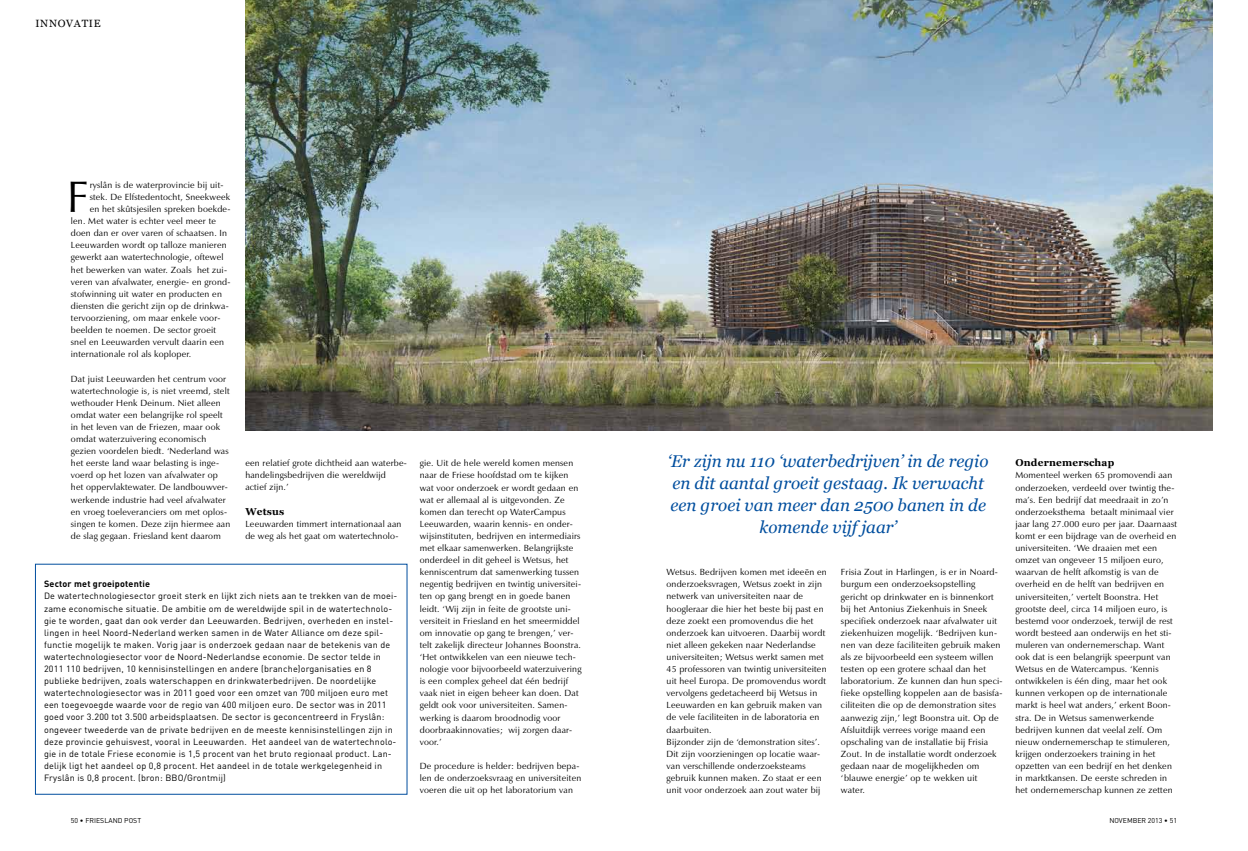
<style>
.page{position:relative;width:1248px;height:851px;background:#fff}
.page>*{position:absolute;margin:0;border:0;box-sizing:border-box;transform-origin:0 0}
.t1{font:44.4px "Zapf Humanist 601 BT";color:#000}
.t2{font:italic 17px/22px "Georgia";color:#004e9e;text-align:center}
.t3{font:10.5px "Georgia";letter-spacing:.065em;color:#000}
.t4{font:700 10px "Georgia";letter-spacing:.02em;color:#000}
.t5{font:9px/12.1px "Zapf Humanist 601 BT";letter-spacing:.02em;color:#000}
.t6{font:9px/12.1px "DIN";letter-spacing:.02em;color:#000}
.t7{font:700 9px "DIN";letter-spacing:.02em;color:#000}
.t8{font:7px "DIN";color:#000}
</style>
<div class="page">
<img style="left:245px;top:0;width:967px;height:430px">
<p class="t3" style="left:35px;top:15px;width:67px">INNOVATIE</p>
<h1 class="t1" style="left:67px;top:169px;width:23px">F</h1>
<p class="t5" style="left:90px;top:179px;width:135px">ryslân is de waterprovincie bij uit-</p>
<p class="t5" style="left:90px;top:191px;width:142px">stek. De Elfstedentocht, Sneekweek</p>
<p class="t5" style="left:90px;top:203px;width:142px">en het skûtsjesilen spreken boekde-</p>
<p class="t5" style="left:71px;top:215px;width:147px">len. Met water is echter veel meer te</p>
<p class="t5" style="left:71px;top:227px;width:158px">doen dan er over varen of schaatsen. In</p>
<p class="t5" style="left:71px;top:239px;width:157px">Leeuwarden wordt op talloze manieren</p>
<p class="t5" style="left:71px;top:251px;width:154px">gewerkt aan watertechnologie, oftewel</p>
<p class="t5" style="left:71px;top:263px;width:158px">het bewerken van water. Zoals het zui-</p>
<p class="t5" style="left:71px;top:275px;width:161px">veren van afvalwater, energie- en grond-</p>
<p class="t5" style="left:71px;top:287px;width:152px">stofwinning uit water en producten en</p>
<p class="t5" style="left:71px;top:300px;width:159px">diensten die gericht zijn op de drinkwa-</p>
<p class="t5" style="left:71px;top:312px;width:151px">tervoorziening, om maar enkele voor-</p>
<p class="t5" style="left:71px;top:324px;width:147px">beelden te noemen. De sector groeit</p>
<p class="t5" style="left:71px;top:336px;width:155px">snel en Leeuwarden vervult daarin een</p>
<p class="t5" style="left:71px;top:348px;width:122px">internationale rol als koploper.</p>
<p class="t5" style="left:71px;top:372px;width:161px">Dat juist Leeuwarden het centrum voor watertechnologie is, is niet vreemd, stelt wethouder Henk Deinum. Niet alleen omdat water een belangrijke rol speelt in het leven van de Friezen, maar ook omdat waterzuivering economisch gezien voordelen biedt. ‘Nederland was het eerste land waar belasting is inge&shy;voerd op het lozen van afvalwater op het oppervlaktewater. De landbouwver&shy;werkende industrie had veel afvalwater en vroeg toeleveranciers om met oplos&shy;singen te komen. Deze zijn hiermee aan de slag gegaan. Friesland kent daarom</p>
<p class="t5" style="left:245px;top:457px;width:163px">een relatief grote dichtheid aan waterbe&shy;handelingsbedrijven die wereldwijd actief zijn.’</p>
<p class="t4" style="left:245px;top:503px;width:40px">Wetsus</p>
<p class="t5" style="left:245px;top:517px;width:158px">Leeuwarden timmert internationaal aan de weg als het gaat om watertechnolo-</p>
<p class="t7" style="left:44px;top:578px;width:107px">Sector met groeipotentie</p>
<p class="t6" style="left:44px;top:590px;width:355px">De watertechnologiesector groeit sterk en lijkt zich niets aan te trekken van de moei&shy;zame economische situatie. De ambitie om de wereldwijde spil in de watertechnolo&shy;gie te worden, gaat dan ook verder dan Leeuwarden. Bedrijven, overheden en instel&shy;lingen in heel Noord-Nederland werken samen in de Water Alliance om deze spil&shy;functie mogelijk te maken. Vorig jaar is onderzoek gedaan naar de betekenis van de watertechnologiesector voor de N oord-N ederlandse economie. De sector telde in 2011 110 bedrijven, 10 kennisinstellingen en andere (branche)organisaties en 8 publieke bedrijven, zoals waterschappen en drinkwaterbedrijven. De noordelijke watertechnologiesector was in 2011 goed voor een omzet van 700 miljoen euro met een toegevoegde waarde voor de regio van 400 miljoen euro. De sector was in 2011 goed voor 3.200 tot 3.500 arbeidsplaatsen. De sector is geconcentreerd in Fryslân: ongeveer tweederde van de private bedrijven en de meeste kennisinstellingen zijn in deze provincie gehuisvest, vooral in Leeuwarden. Het aandeel van de watertechnolo&shy;gie in de totale Friese economie is 1,5 procent van het bruto regionaal product. Lan&shy;delijk ligt het aandeel op 0,8 procent. Het aandeel in de totale werkgelegenheid in Fryslân is 0,8 procent. (bron: BBO</p>
<p class="t6" style="left:184px;top:771px;width:44px">/Grontmij)</p>
<p class="t5" style="left:420px;top:457px;width:163px">gie. Uit de hele wereld komen mensen naar de Friese hoofdstad om te kijken wat voor onderzoek er wordt gedaan en wat er allemaal al is uitgevonden. Ze komen dan terecht op WaterCampus Leeuwarden, waarin kennis- en onder&shy;wijsinstituten, bedrijven en intermediairs met elkaar samenwerken. Belangrijkste onderdeel in dit geheel is Wetsus, het kenniscentrum dat samenwerking tussen negentig bedrijven en twintig universitei&shy;ten op gang brengt en in goede banen leidt. ‘Wij zijn in feite de grootste uni&shy;versiteit in Friesland en het smeermiddel om innovatie op gang te brengen,’ ver&shy;telt zakelijk directeur Johannes Boonstra. ‘Het ontwikkelen van een nieuwe tech&shy;nologie voor bijvoorbeeld waterzuivering is een complex geheel dat één bedrijf vaak niet in eigen beheer kan doen. Dat geldt ook voor universiteiten. Samen&shy;werking is daarom broodnodig voor doorbraakinnovaties; wij zorgen daar&shy;voor.’</p>
<p class="t5" style="left:420px;top:759px;width:163px">De procedure is helder: bedrijven bepa&shy;len de onderzoeksvraag en universiteiten voeren die uit op het laboratorium van</p>
<h2 class="t2" style="left:667px;top:449px;width:322px">‘Er zijn nu 110 ‘waterbedrijven’ in de regio en dit aantal groeit gestaag. Ik verwacht een groei van meer dan 2500 banen in de komende vijf jaar’</h2>
<p class="t5" style="left:666px;top:566px;width:162px">Wetsus. Bedrijven komen met ideeën en onderzoeksvragen, Wetsus zoekt in zijn netwerk van universiteiten naar de hoogleraar die hier het beste bij past en deze zoekt een promovendus die het onderzoek kan uitvoeren. Daarbij wordt niet alleen gekeken naar Nederlandse universiteiten; Wetsus werkt samen met 45 professoren van twintig universiteiten uit heel Europa. De promovendus wordt vervolgens gedetacheerd bij Wetsus in Leeuwarden en kan gebruik maken van de vele faciliteiten in de laboratoria en daarbuiten.<br>Bijzonder zijn de ‘demonstration sites’.<br>Dit zijn voorzieningen op locatie waar&shy;van verschillende onderzoeksteams gebruik kunnen maken. Zo staat er een unit voor onderzoek aan zout water bij</p>
<p class="t5" style="left:840px;top:566px;width:163px">Frisia Zout in Harlingen, is er in Noard&shy;burgum een onderzoeksopstelling gericht op drinkwater en is binnenkort bij het Antonius Ziekenhuis in Sneek specifiek onderzoek naar afvalwater uit ziekenhuizen mogelijk. ‘Bedrijven kun&shy;nen van deze faciliteiten gebruik maken als ze bijvoorbeeld een systeem willen testen op een grotere schaal dan het laboratorium. Ze kunnen dan hun speci&shy;fieke opstelling koppelen aan de basisfa&shy;ciliteiten die op de demonstration sites aanwezig zijn,’ legt Boonstra uit. Op de Afsluitdijk verrees vorige maand een opschaling van de installatie bij Frisia Zout. In de installatie wordt onderzoek gedaan naar de mogelijkheden om ‘blauwe energie’ op te wekken uit water.</p>
<p class="t4" style="left:1015px;top:455px;width:100px">Ondernemerschap</p>
<p class="t5" style="left:1015px;top:469px;width:163px">Momenteel werken 65 promovendi aan onderzoeken, verdeeld over twintig the&shy;ma’s. Een bedrijf dat meedraait in zo’n onderzoeksthema betaalt minimaal vier jaar lang 27.000 euro per jaar. Daarnaast komt er een bijdrage van de overheid en universiteiten. ‘We draaien met een omzet van ongeveer 15 miljoen euro, waarvan de helft afkomstig is van de overheid en de helft van bedrijven en universiteiten,’ vertelt Boonstra. Het grootste deel, circa 14 miljoen euro, is bestemd voor onderzoek, terwijl de rest wordt besteed aan onderwijs en het sti&shy;muleren van ondernemerschap. Want ook dat is een belangrijk speerpunt van Wetsus en de Watercampus. ‘Kennis ontwikkelen is één ding, maar het ook kunnen verkopen op de internationale markt is heel wat anders,’ erkent Boon&shy;stra. De in Wetsus samenwerkende bedrijven kunnen dat veelal zelf. Om nieuw ondernemerschap te stimuleren, krijgen onderzoekers training in het opzetten van een bedrijf en het denken in marktkansen. De eerste schreden in het ondernemerschap kunnen ze zetten</p>
<p class="t8" style="left:71px;top:816px;width:72px">50 • Friesland Post</p>
<p class="t8" style="left:1109px;top:816px;width:69px">november 2013 • 51</p>
</div>
